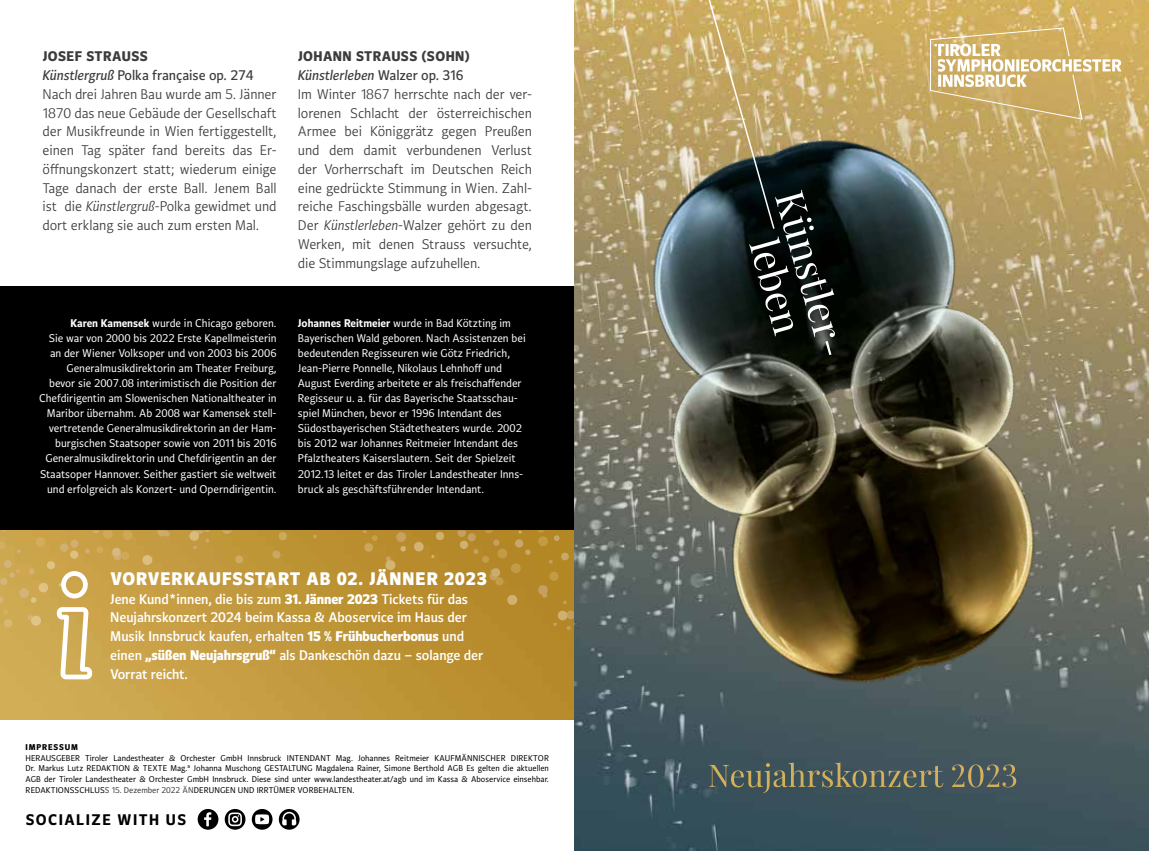
<style>
.page{position:relative;width:1149px;height:851px;background:#fff}
.page>*{position:absolute;margin:0;border:0;box-sizing:border-box;transform-origin:0 0}
.t1{font:800 19.5px "Safran Pro";letter-spacing:.05em;color:#fff}
.t2{font:700 16.5px "Safran Pro";letter-spacing:.09em;color:#000}
.t3{font:300 15px/18.8px "Safran Pro";letter-spacing:-.005em;color:#3c3c3b}
.t4{font:500 15px/18.8px "Safran Pro";letter-spacing:-.005em;color:#fff}
.t5{font:12px/15px "Safran Pro";color:#fff}
.t6{font:9px/10.8px "Safran Pro";letter-spacing:.01em;color:#000;text-align:justify}
.t7{font:800 9px "Safran Pro";letter-spacing:.09em;color:#000}
.s1{font-weight:800}
.s2{font-weight:400;font-style:italic}
.s3{font-weight:400}
.s4{font-style:italic}
.s5{font-weight:700}
.s6{color:#3c3c3b}
</style>
<div class="page">
<div style="left:0;top:286px;width:574px;height:244px;background:#000"></div>
<img style="left:0;top:530px;width:574px;height:189px">
<svg style="left:312px;top:534px;width:5px;height:4px"></svg>
<svg style="left:506px;top:594px;width:12px;height:11px"></svg>
<svg style="left:431px;top:554px;width:3px;height:4px"></svg>
<svg style="left:435px;top:531px;width:9px;height:9px"></svg>
<svg style="left:413px;top:541px;width:11px;height:11px"></svg>
<svg style="left:384px;top:531px;width:22px;height:39px"></svg>
<svg style="left:553px;top:610px;width:21px;height:20px"></svg>
<svg style="left:362px;top:530px;width:16px;height:22px"></svg>
<svg style="left:537px;top:571px;width:30px;height:33px"></svg>
<svg style="left:536px;top:530px;width:38px;height:34px"></svg>
<svg style="left:457px;top:530px;width:73px;height:56px;background:#b68b2f"></svg>
<svg style="left:85px;top:548px;width:5px;height:5px"></svg>
<svg style="left:4px;top:559px;width:8px;height:9px"></svg>
<svg style="left:17px;top:549px;width:4px;height:4px"></svg>
<svg style="left:157px;top:530px;width:13px;height:7px"></svg>
<div style="left:272px;top:550px;width:9px;height:8px;background:#c9a766;border-radius:4px"></div>
<svg style="left:278px;top:531px;width:9px;height:9px"></svg>
<div style="left:235px;top:555px;width:8px;height:8px;background:#cead60;border-radius:4px"></div>
<svg style="left:221px;top:530px;width:11px;height:4px"></svg>
<svg style="left:142px;top:554px;width:11px;height:11px"></svg>
<svg style="left:70px;top:539px;width:9px;height:9px"></svg>
<svg style="left:60px;top:543px;width:9px;height:9px"></svg>
<svg style="left:70px;top:550px;width:9px;height:9px"></svg>
<svg style="left:46px;top:560px;width:9px;height:9px"></svg>
<svg style="left:189px;top:530px;width:10px;height:11px"></svg>
<svg style="left:193px;top:530px;width:18px;height:19px"></svg>
<svg style="left:0;top:541px;width:6px;height:8px"></svg>
<div style="left:96px;top:546px;width:8px;height:7px;background:#d0ab58;border-radius:3px"></div>
<svg style="left:35px;top:536px;width:11px;height:11px"></svg>
<svg style="left:92px;top:530px;width:21px;height:9px"></svg>
<svg style="left:122px;top:530px;width:11px;height:10px"></svg>
<svg style="left:265px;top:579px;width:9px;height:10px"></svg>
<div style="left:113px;top:551px;width:9px;height:9px;background:#d1ac6f;border-radius:4px"></div>
<div style="left:121px;top:551px;width:8px;height:9px;background:#cea957;border-radius:4px"></div>
<svg style="left:112px;top:547px;width:9px;height:9px"></svg>
<svg style="left:252px;top:809px;width:20px;height:20px"></svg>
<svg style="left:225px;top:809px;width:20px;height:20px"></svg>
<svg style="left:198px;top:809px;width:20px;height:20px"></svg>
<svg style="left:279px;top:809px;width:20px;height:20px"></svg>
<svg style="left:0;top:568px;width:94px;height:113px;background:#d3b366"></svg>
<img style="left:574px;top:0;width:574px;height:850px">
<svg style="left:709px;top:762px;width:306px;height:30px;background:#59635b"></svg>
<svg style="left:929px;top:27px;width:192px;height:93px;background:#d9be83"></svg>
<img style="left:597px;top:88px;width:507px;height:636px">
<img style="left:643px;top:0;width:191px;height:355px">
<p class="t3" style="left:43px;top:47px;width:235px"><span class="s1">JOSEF STRAUSS<br></span><span class="s2">Künstlergruß</span> <span class="s3">Polka française op. 274<br></span>Nach drei Jahren Bau wurde am 5. Jänner 1870 das neue Gebäude der Gesellschaft der Musikfreunde in Wien fertiggestellt, einen Tag später fand bereits das Er&shy;öffnungskonzert statt; wiederum einige Tage danach der erste Ball. Jenem Ball ist die <span class="s4">Künstlergruß</span>-Polka gewidmet und dort erklang sie auch zum ersten Mal.</p>
<p class="t3" style="left:298px;top:47px;width:235px"><span class="s1">JOHANN STRAUSS (SOHN)<br></span><span class="s2">Künstlerleben</span> <span class="s3">Walzer op. 316<br></span>Im Winter 1867 herrschte nach der ver&shy;lorenen Schlacht der österreichischen Armee bei Königgrätz gegen Preußen und dem damit verbundenen Verlust der Vorherrschaft im Deutschen Reich eine gedrückte Stimmung in Wien. Zahl&shy;reiche Faschingsbälle wurden abgesagt.<br>Der <span class="s4">Künstlerleben</span>-Walzer gehört zu den Werken, mit denen Strauss versuchte, die Stimmungslage aufzuhellen.</p>
<p class="t5" style="left:39px;top:316px;width:239px;text-align:right"><span class="s5">Karen Kamensek</span> wurde in Chicago geboren.<br>Sie war von 2000 bis 2022 Erste Kapellmeisterin an der Wiener Volksoper und von 2003 bis 2006<br>Generalmusikdirektorin am Theater Freiburg, bevor sie 2007.08 interimistisch die Position der Chefdirigentin am Slowenischen Nationaltheater in Maribor übernahm. Ab 2008 war Kamensek stell&shy;vertretende Generalmusikdirektorin an der Ham&shy;burgischen Staatsoper sowie von 2011 bis 2016<br>Generalmusikdirektorin und Chefdirigentin an der Staatsoper Hannover. Seither gastiert sie weltweit und erfolgreich als Konzert- und Operndirigentin.</p>
<p class="t5" style="left:298px;top:316px;width:229px"><span class="s5">Johannes Reitmeier</span> wurde in Bad Kötzting im Bayerischen Wald geboren. Nach Assistenzen bei bedeutenden Regisseuren wie Götz Friedrich, Jean-Pierre Ponnelle, Nikolaus Lehnhoff und August Everding arbeitete er als freischaffender Regisseur u. a. für das Bayerische Staatsschau&shy;spiel München, bevor er 1996 Intendant des Südostbayerischen Städtetheaters wurde. 2002 bis 2012 war Johannes Reitmeier Intendant des Pfalztheaters Kaiserslautern. Seit der Spielzeit 2012.13 leitet er das Tiroler Landestheater Inns&shy;bruck als geschäftsführender Intendant.</p>
<h1 class="t1" style="left:110px;top:567px;width:378px">VORVERKAUFSSTART AB 02. JÄNNER 2023</h1>
<p class="t4" style="left:110px;top:589px;width:374px">Jene Kund*innen, die bis zum <span class="s1">31. Jänner 2023</span> Tickets für das Neujahrskonzert 2024 beim Kassa &amp; Aboservice im Haus der Musik Innsbruck kaufen, erhalten <span class="s1">15 % Frühbucherbonus</span> und einen <span class="s1">„süßen Neujahrsgruß“</span> als Dankeschön dazu – solange der Vorrat reicht.</p>
<p class="t7" style="left:26px;top:741px;width:54px">IMPRESSUM</p>
<p class="t6" style="left:26px;top:752px;width:524px">HERAUSGEBER Tiroler Landestheater &amp; Orchester GmbH Innsbruck INTENDANT Mag. Johannes Reitmeier KAUFMÄNNISCHER DIREKTOR Dr. Markus Lutz REDAKTION &amp; TEXTE Mag.a Johanna Muschong GESTALTUNG Magdalena Rainer, Simone Berthold AGB Es gelten die aktuellen AGB der Tiroler Landestheater &amp; Orchester GmbH Innsbruck. Diese sind unter www.landestheater.at/agb und im Kassa &amp; Aboservice einsehbar.<br>REDAKTIONSSCHLUS<span class="s6">S 15. Dezember 2022 ÄN</span>DERUNGEN UND IRRTÜMER VORBEHALTEN.</p>
<h2 class="t2" style="left:26px;top:810px;width:162px">SOCIALIZE WITH US</h2>
</div>
